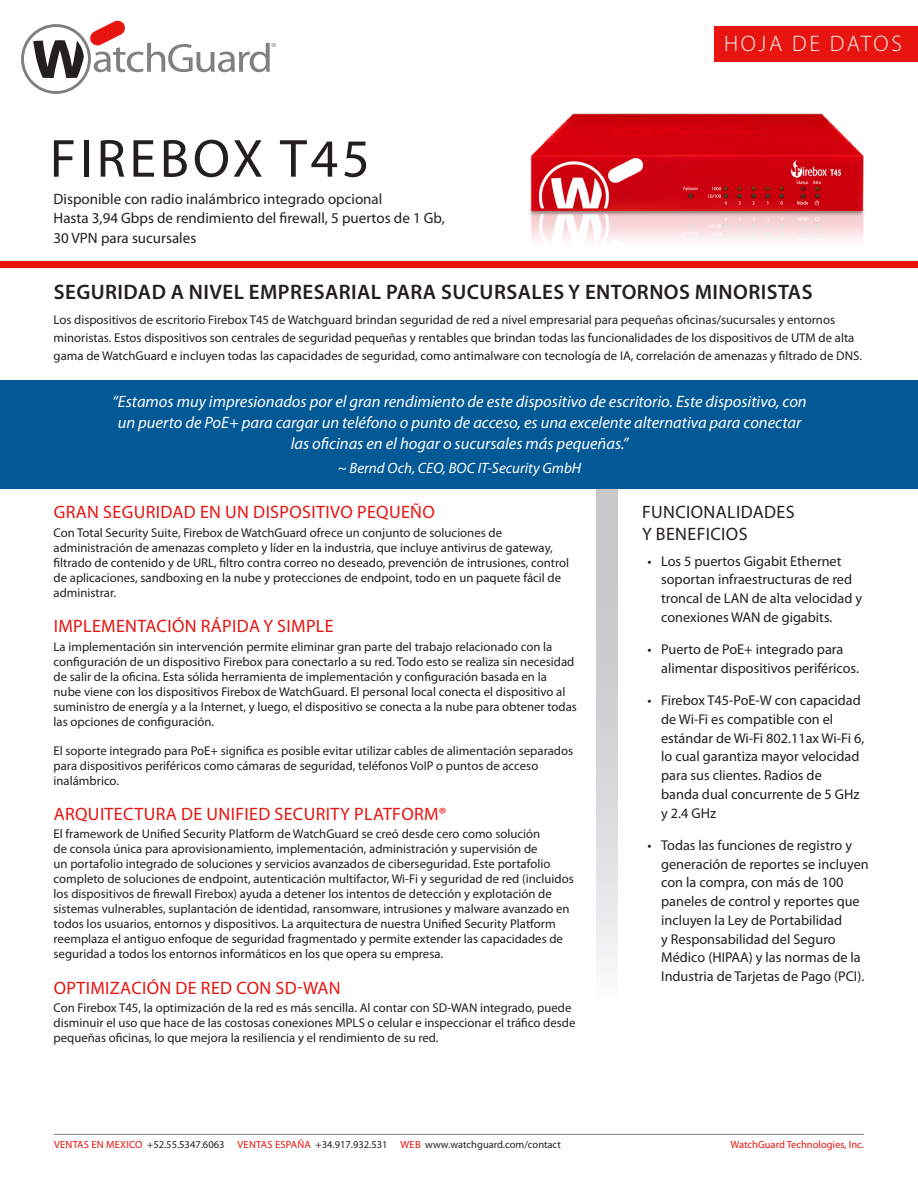
<style>
.page{position:relative;width:918px;height:1188px;background:#fff}
.page>*{position:absolute;margin:0;border:0;box-sizing:border-box;transform-origin:0 0}
.t1{font:54px "Myriad Pro";letter-spacing:.07em;color:#231f20}
.Datasheet_Top-Right{font:300 22.5px "Myriad Pro";letter-spacing:.12em;color:#fff}
.Sub-Head__Black{font:600 21px "Myriad Pro";letter-spacing:.02em;color:#231f20}
.Sub-Head__Red{font:18px "Myriad Pro";letter-spacing:.02em;color:#e81410}
.Sub-Head__F_B{font:18px/21.6px "Myriad Pro";letter-spacing:.02em;color:#231f20}
.Quote_Copy{font:italic 16.5px/21px "Myriad Pro";color:#fff;text-align:center}
.Subtitle{font:15px/19.5px "Myriad Pro";color:#231f20}
.Quote_Author{font:italic 15px "Myriad Pro";color:#fff}
.t2{font:14.25px/18.8px "Myriad Pro";color:#231f20}
.Body_copy{font:12.75px/15px "Myriad Pro";color:#231f20}
.t3{font:10.5px "Myriad Pro";color:#231f20}
.t4{font:10.5px "Myriad Pro";color:#e81410}
.s1{color:#e81410}
</style>
<div class="page">
<div style="left:0;top:381px;width:918px;height:108px;background:#035996"></div>
<hr style="left:54px;top:1134px;width:810px;height:1px;background:#808080">
<div style="left:596px;top:489px;width:22px;height:605px;background:linear-gradient(to bottom,#bbbcbf,#fff)"></div>
<div style="left:0;top:262px;width:918px;height:6px;background:#e81410"></div>
<svg style="left:21px;top:20px;width:255px;height:74px"></svg>
<img style="left:530px;top:113px;width:334px;height:127px">
<div style="left:744px;top:27px;width:174px;height:35px;background:#e81410"></div>
<div style="left:714px;top:27px;width:188px;height:35px;background:#e81410"></div>
<p class="Datasheet_Top-Right" style="left:724px;top:30px;width:179px">HOJA DE DATOS</p>
<p class="t1" style="left:50px;top:125px;width:321px">FIREBOX T45</p>
<p class="Subtitle" style="left:54px;top:189px;width:330px">Disponible con radio inalámbrico integrado opcional</p>
<p class="Subtitle" style="left:54px;top:208px;width:393px">Hasta 3,94 Gbps de rendimiento del firewall, 5 puertos de 1 Gb,<br>30 VPN para sucursales</p>
<p class="Sub-Head__Black" style="left:54px;top:279px;width:760px">SEGURIDAD A NIVEL EMPRESARIAL PARA SUCURSALES Y ENTORNOS MINORISTAS</p>
<p class="Body_copy" style="left:54px;top:310px;width:810px;line-height:18px">Los dispositivos de escritorio Firebox T45 de Watchguard brindan seguridad de red a nivel empresarial para pequeñas oficinas/sucursales y entornos minoristas. Estos dispositivos son centrales de seguridad pequeñas y rentables que brindan todas las funcionalidades de los dispositivos de UTM de alta gama de WatchGuard e incluyen todas las capacidades de seguridad, como antimalware con tecnología de IA, correlación de amenazas y filtrado de DNS.</p>
<p class="Quote_Copy" style="left:112px;top:391px;width:696px">“Estamos muy impresionados por el gran rendimiento de este dispositivo de escritorio. Este dispositivo, con un puerto de PoE+ para cargar un teléfono o punto de acceso, es una excelente alternativa para conectar las oficinas en el hogar o sucursales más pequeñas.”</p>
<p class="Quote_Author" style="left:338px;top:459px;width:245px">~ Bernd Och, CEO, BOC IT-Security GmbH</p>
<p class="Sub-Head__F_B" style="left:642px;top:501px;width:154px">FUNCIONALIDADES<br>Y BENEFICIOS</p>
<p class="t2" style="left:661px;top:551px;width:203px;text-indent:-14px">• Los 5 puertos Gigabit Ethernet soportan infraestructuras de red troncal de LAN de alta velocidad y conexiones WAN de gigabits.</p>
<p class="t2" style="left:661px;top:640px;width:199px;text-indent:-14px">• Puerto de PoE+ integrado para alimentar dispositivos periféricos.</p>
<p class="t2" style="left:661px;top:691px;width:205px;text-indent:-14px">• Firebox T45-PoE-W con capacidad de Wi-Fi es compatible con el estándar de Wi-Fi 802.11ax Wi-Fi 6, lo cual garantiza mayor velocidad para sus clientes. Radios de<br>banda dual concurrente de 5 GHz y 2.4 GHz</p>
<p class="t2" style="left:661px;top:835px;width:209px;text-indent:-14px">• Todas las funciones de registro y generación de reportes se incluyen con la compra, con más de 100 paneles de control y reportes que incluyen la Ley de Portabilidad<br>y Responsabilidad del Seguro<br>Médico (HIPAA) y las normas de la<br>Industria de Tarjetas de Pago (PCI).</p>
<p class="Sub-Head__Red" style="left:54px;top:501px;width:383px">GRAN SEGURIDAD EN UN DISPOSITIVO PEQUEÑO</p>
<p class="Body_copy" style="left:54px;top:525px;width:517px">Con Total Security Suite, Firebox de WatchGuard ofrece un conjunto de soluciones de administración de amenazas completo y líder en la industria, que incluye antivirus de gateway, filtrado de contenido y de URL, filtro contra correo no deseado, prevención de intrusiones, control de aplicaciones, sandboxing en la nube y protecciones de endpoint, todo en un paquete fácil de administrar.</p>
<p class="Sub-Head__Red" style="left:54px;top:615px;width:281px">IMPLEMENTACIÓN RÁPIDA Y SIMPLE</p>
<p class="Body_copy" style="left:54px;top:639px;width:525px">La implementación sin intervención permite eliminar gran parte del trabajo relacionado con la configuración de un dispositivo Firebox para conectarlo a su red. Todo esto se realiza sin necesidad de salir de la oficina. Esta sólida herramienta de implementación y configuración basada en la nube viene con los dispositivos Firebox de WatchGuard. El personal local conecta el dispositivo al suministro de energía y a la Internet, y luego, el dispositivo se conecta a la nube para obtener todas las opciones de configuración.</p>
<p class="Body_copy" style="left:54px;top:743px;width:521px">El soporte integrado para PoE+ significa es posible evitar utilizar cables de alimentación separados para dispositivos periféricos como cámaras de seguridad, teléfonos VoIP o puntos de acceso inalámbrico.</p>
<p class="Sub-Head__Red" style="left:54px;top:803px;width:394px">ARQUITECTURA DE UNIFIED SECURITY PLATFORM®</p>
<p class="Body_copy" style="left:54px;top:826px;width:522px">El framework de Unified Security Platform de WatchGuard se creó desde cero como solución<br>de consola única para aprovisionamiento, implementación, administración y supervisión de<br>un portafolio integrado de soluciones y servicios avanzados de ciberseguridad. Este portafolio completo de soluciones de endpoint, autenticación multifactor, Wi-Fi y seguridad de red (incluidos los dispositivos de firewall Firebox) ayuda a detener los intentos de detección y explotación de sistemas vulnerables, suplantación de identidad, ransomware, intrusiones y malware avanzado en todos los usuarios, entornos y dispositivos. La arquitectura de nuestra Unified Security Platform reemplaza el antiguo enfoque de seguridad fragmentado y permite extender las capacidades de seguridad a todos los entornos informáticos en los que opera su empresa.</p>
<p class="Sub-Head__Red" style="left:54px;top:976px;width:289px">OPTIMIZACIÓN DE RED CON SD-WAN</p>
<p class="Body_copy" style="left:54px;top:1000px;width:523px">Con Firebox T45, la optimización de la red es más sencilla. Al contar con SD-WAN integrado, puede disminuir el uso que hace de las costosas conexiones MPLS o celular e inspeccionar el tráfico desde pequeñas oficinas, lo que mejora la resiliencia y el rendimiento de su red.</p>
<p class="t3" style="left:54px;top:1138px;width:508px"><span class="s1">VENTAS EN MEXICO</span> +52.55.5347.6063 <span class="s1">VENTAS ESPAÑA</span> +34.917.932.531 <span class="s1">WEB</span> www.watchguard.com/contact</p>
<p class="t4" style="left:731px;top:1138px;width:135px">WatchGuard Technologies, Inc.</p>
</div>
